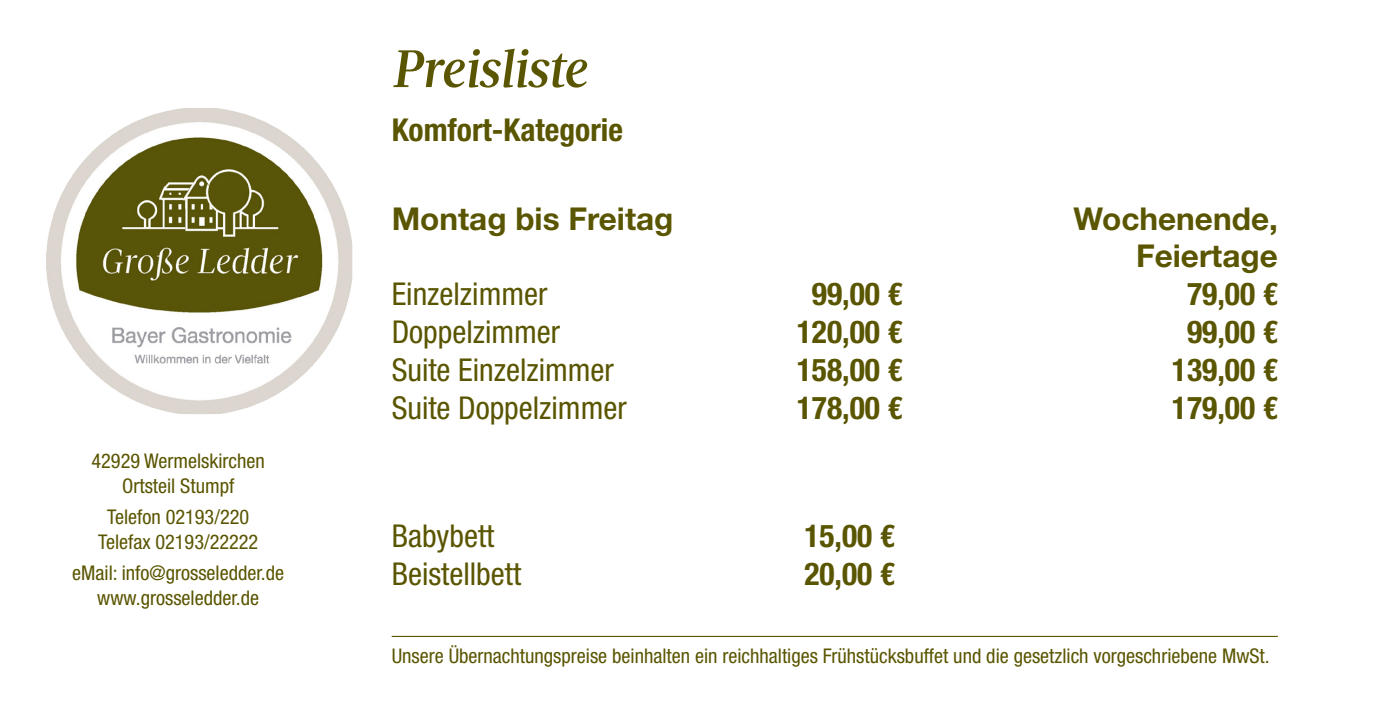
<style>
.page{position:relative;width:1378px;height:708px;background:#fff}
.page>*{position:absolute;margin:0;border:0;box-sizing:border-box;transform-origin:0 0}
.t1{font:italic 500 54px "Velino Text";letter-spacing:-.01em;color:#5a5500}
.t2{font:700 condensed 31.5px "Helvetica Neue LT";color:#5a5500}
.t3{font:condensed 31.5px "Helvetica Neue LT";color:#5a5500}
.t4{font:700 31.5px "Helvetica Neue LT";color:#5a5500}
.t5{font:condensed 20.25px/24.8px "Helvetica Neue LT";color:#5a5500;text-align:center}
</style>
<div class="page">
<svg style="left:46px;top:108px;width:307px;height:306px"></svg>
<hr style="left:392px;top:636px;width:886px;height:1px;background:#5a5500">
<p class="t5" style="left:91px;top:448px;width:175px">42929 Wermelskirchen<br>Ortsteil Stumpf</p>
<p class="t5" style="left:98px;top:504px;width:162px">Telefon 02193/220<br>Telefax 02193/22222</p>
<p class="t5" style="left:72px;top:560px;width:213px">eMail: info@grosseledder.de</p>
<p class="t5" style="left:97px;top:585px;width:163px">www.grosseledder.de</p>
<p class="t1" style="left:392px;top:36px;width:197px">Preisliste</p>
<p class="t2" style="left:392px;top:111px;width:233px">Komfort-Kategorie</p>
<p class="t4" style="left:392px;top:199px;width:283px">Montag bis Freitag</p>
<p class="t4" style="left:1073px;top:199px;width:206px">Wochenende,</p>
<p class="t4" style="left:1136px;top:237px;width:143px">Feiertage</p>
<p class="t3" style="left:392px;top:276px;width:157px">Einzelzimmer</p>
<p class="t2" style="left:812px;top:275px;width:92px">99,00 €</p>
<p class="t2" style="left:1187px;top:275px;width:92px">79,00 €</p>
<p class="t3" style="left:392px;top:314px;width:170px">Doppelzimmer</p>
<p class="t2" style="left:797px;top:313px;width:107px">120,00 €</p>
<p class="t2" style="left:1187px;top:313px;width:92px">99,00 €</p>
<p class="t3" style="left:392px;top:351px;width:224px">Suite Einzelzimmer</p>
<p class="t2" style="left:797px;top:350px;width:107px">158,00 €</p>
<p class="t2" style="left:1172px;top:350px;width:107px">139,00 €</p>
<p class="t3" style="left:392px;top:389px;width:237px">Suite Doppelzimmer</p>
<p class="t2" style="left:797px;top:388px;width:107px">178,00 €</p>
<p class="t2" style="left:1172px;top:388px;width:107px">179,00 €</p>
<p class="t3" style="left:392px;top:518px;width:104px">Babybett</p>
<p class="t2" style="left:804px;top:517px;width:92px">15,00 €</p>
<p class="t3" style="left:392px;top:556px;width:131px">Beistellbett</p>
<p class="t2" style="left:804px;top:555px;width:92px">20,00 €</p>
<p class="t5" style="left:392px;top:643px;width:879px">Unsere Übernachtungspreise beinhalten ein reichhaltiges Frühstücksbuffet und die gesetzlich vorgeschriebene MwSt.</p>
</div>
